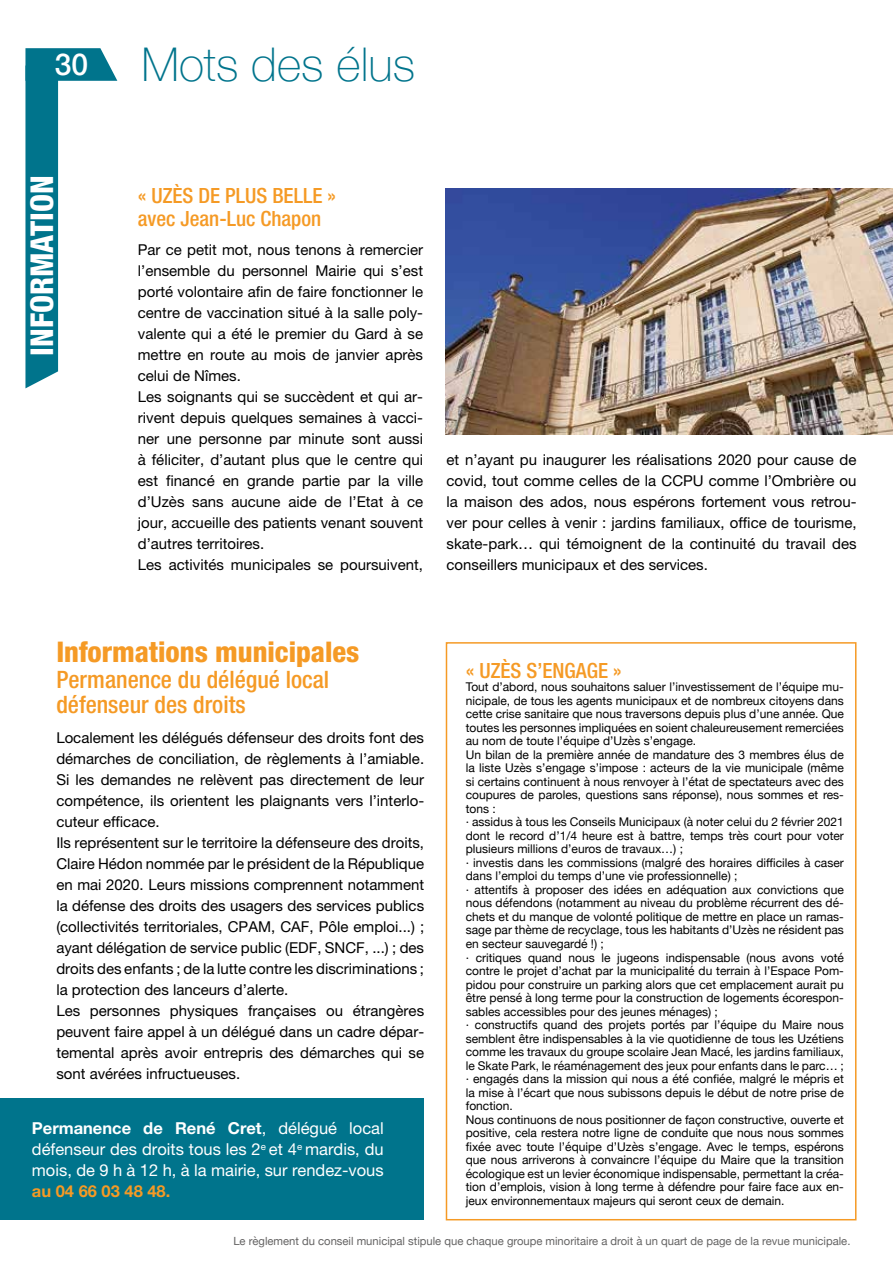
<style>
.page{position:relative;width:893px;height:1263px;background:#fff}
.page>*{position:absolute;margin:0;border:0;box-sizing:border-box;transform-origin:0 0}
.t1{font:100 46.5px "Helvetica Neue";color:#00748c}
.t2{font:800 condensed 31.5px "Helvetica Neue LT Pro";color:#fff}
.t3{font:800 condensed 28.5px "Helvetica Neue LT Pro";color:#f59a25}
.t4{font:500 condensed 24px/25.5px "Helvetica Neue LT Pro";color:#f59a25}
.t5{font:500 condensed 21px/22.5px "Helvetica Neue LT Pro";color:#f59a25}
.t6{font:16.5px/21px "Helvetica Neue LT Pro";color:#fff;text-align:justify}
.t7{font:700 16.5px "Helvetica Neue LT Pro";color:#f59a25}
.t8{font:15px/21px "Helvetica Neue LT Pro";color:#000}
.t9{font:12px/13.5px "Helvetica Neue";color:#000}
.t10{font:11.25px "Helvetica Neue";color:#646363}
.s1{font-weight:500;font-size:30px;color:#fff}
.s2{font-weight:700}
</style>
<div class="page">
<svg style="left:25px;top:48px;width:92px;height:340px"></svg>
<div style="left:446px;top:642px;width:410px;height:578px;border:2px solid #f59a25"></div>
<div style="left:0;top:1099px;width:423px;height:121px;background:#00748c"></div>
<img style="left:446px;top:188px;width:447px;height:246px">
<h1 class="t1" style="left:55px;top:29px;width:362px"><span class="s1">30</span> Mots des élus</h1>
<h2 class="t2" style="left:22px;top:356px;width:182px;rotate:-90deg">INFORMATION</h2>
<h3 class="t5" style="left:138px;top:184px;width:200px">« UZÈS DE PLUS BELLE » avec Jean-Luc Chapon</h3>
<p class="t8" style="left:138px;top:239px;width:287px">Par ce petit mot, nous tenons à remercier l’ensemble du personnel Mairie qui s’est porté volontaire afin de faire fonctionner le centre de vaccination situé à la salle poly&shy;valente qui a été le premier du Gard à se mettre en route au mois de janvier après celui de Nîmes.<br>Les soignants qui se succèdent et qui ar&shy;rivent depuis quelques semaines à vacci&shy;ner une personne par minute sont aussi à féliciter, d’autant plus que le centre qui est financé en grande partie par la ville d’Uzès sans aucune aide de l’Etat à ce jour, accueille des patients venant souvent d’autres territoires.<br>Les activités municipales se poursuivent,</p>
<p class="t8" style="left:446px;top:449px;width:412px;text-align:justify">et n’ayant pu inaugurer les réalisations 2020 pour cause de covid, tout comme celles de la CCPU comme l’Ombrière ou la maison des ados, nous espérons fortement vous retrou&shy;ver pour celles à venir : jardins familiaux, office de tourisme, skate-park… qui témoignent de la continuité du travail des conseillers municipaux et des services.</p>
<h3 class="t3" style="left:56px;top:635px;width:305px">Informations municipales</h3>
<h3 class="t4" style="left:56px;top:666px;width:274px">Permanence du délégué local défenseur des droits</h3>
<p class="t8" style="left:56px;top:727px;width:369px">Localement les délégués défenseur des droits font des démarches de conciliation, de règlements à l’amiable.<br>Si les demandes ne relèvent pas directement de leur compétence, ils orientent les plaignants vers l’interlo&shy;cuteur efficace.<br>Ils représentent sur le territoire la défenseure des droits, Claire Hédon nommée par le président de la République en mai 2020. Leurs missions comprennent notamment la défense des droits des usagers des services publics (collectivités territoriales, CPAM, CAF, Pôle emploi...) ; ayant délégation de service public (EDF, SNCF, ...) ; des droits des enfants ; de la lutte contre les discriminations ; la protection des lanceurs d’alerte.<br>Les personnes physiques françaises ou étrangères peuvent faire appel à un délégué dans un cadre dépar&shy;temental après avoir entrepris des démarches qui se sont avérées infructueuses.</p>
<h3 class="t5" style="left:466px;top:659px;width:157px">« UZÈS S’ENGAGE »</h3>
<p class="t9" style="left:466px;top:681px;width:380px">Tout d’abord, nous souhaitons saluer l’investissement de l’équipe mu&shy;nicipale, de tous les agents municipaux et de nombreux citoyens dans cette crise sanitaire que nous traversons depuis plus d’une année. Que toutes les personnes impliquées en soient chaleureusement remerciées au nom de toute l’équipe d’Uzès s’engage.<br>Un bilan de la première année de mandature des 3 membres élus de la liste Uzès s’engage s’impose : acteurs de la vie municipale (même si certains continuent à nous renvoyer à l’état de spectateurs avec des coupures de paroles, questions sans réponse), nous sommes et res&shy;tons :<br>· assidus à tous les Conseils Municipaux (à noter celui du 2 février 2021 dont le record d’1/4 heure est à battre, temps très court pour voter plusieurs millions d’euros de travaux…) ;<br>· investis dans les commissions (malgré des horaires difficiles à caser dans l’emploi du temps d’une vie professionnelle) ;<br>· attentifs à proposer des idées en adéquation aux convictions que nous défendons (notamment au niveau du problème récurrent des dé&shy;chets et du manque de volonté politique de mettre en place un ramas&shy;sage par thème de recyclage, tous les habitants d’Uzès ne résident pas en secteur sauvegardé !) ;<br>· critiques quand nous le jugeons indispensable (nous avons voté contre le projet d’achat par la municipalité du terrain à l’Espace Pom&shy;pidou pour construire un parking alors que cet emplacement aurait pu être pensé à long terme pour la construction de logements écorespon&shy;sables accessibles pour des jeunes ménages) ;<br>· constructifs quand des projets portés par l’équipe du Maire nous semblent être indispensables à la vie quotidienne de tous les Uzétiens comme les travaux du groupe scolaire Jean Macé, les jardins familiaux, le Skate Park, le réaménagement des jeux pour enfants dans le parc… ; · engagés dans la mission qui nous a été confiée, malgré le mépris et la mise à l’écart que nous subissons depuis le début de notre prise de fonction.<br>Nous continuons de nous positionner de façon constructive, ouverte et positive, cela restera notre ligne de conduite que nous nous sommes fixée avec toute l’équipe d’Uzès s’engage. Avec le temps, espérons que nous arriverons à convaincre l’équipe du Maire que la transition écologique est un levier économique indispensable, permettant la créa&shy;tion d’emplois, vision à long terme à défendre pour faire face aux en&shy;jeux environnementaux majeurs qui seront ceux de demain.</p>
<p class="t10" style="left:233px;top:1233px;width:619px">Le règlement du conseil municipal stipule que chaque groupe minoritaire a droit à un quart de page de la revue municipale.</p>
<h3 class="t6" style="left:32px;top:1117px;width:353px"><span class="s2">Permanence de René Cret</span>, délégué local défenseur des droits tous les 2<sup>e</sup> et 4<sup>e</sup> mardis, du mois, de 9 h à 12 h, à la mairie, sur rendez-vous</h3>
<h3 class="t7" style="left:32px;top:1181px;width:140px">au 04 66 03 48 48.</h3>
</div>
